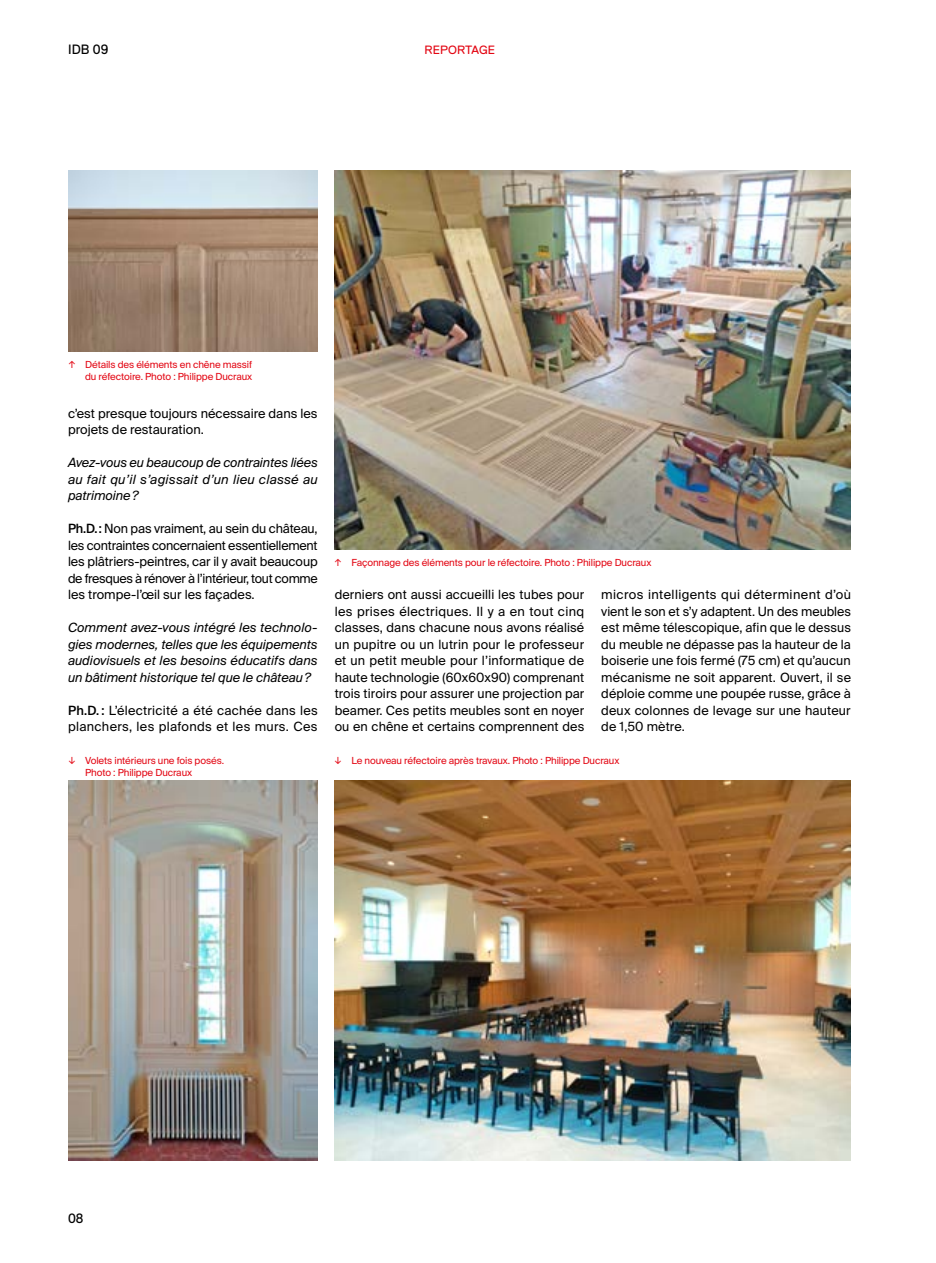
<style>
.page{position:relative;width:936px;height:1263px;background:#fff}
.page>*{position:absolute;margin:0;border:0;box-sizing:border-box;transform-origin:0 0}
.t1{font:13.5px "Replica Pro";letter-spacing:.005em;color:#000}
.t2{font:12.75px/16.5px "Suisse Intl";letter-spacing:.01em;color:#000;text-align:justify}
.t3{font:italic 12.75px/16.5px "Suisse Intl";color:#000;text-align:justify}
.t4{font:12px "Replica Pro";letter-spacing:.01em;color:#e30613}
.t5{font:9.75px/12px "Suisse Intl";letter-spacing:-.01em;color:#e30613}
.s1{font-weight:500}
</style>
<div class="page">
<img style="left:334px;top:170px;width:516px;height:380px">
<img style="left:68px;top:170px;width:249px;height:182px">
<img style="left:334px;top:781px;width:516px;height:380px">
<img style="left:68px;top:781px;width:249px;height:379px">
<p class="t1" style="left:68px;top:42px;width:42px">IDB 09</p>
<p class="t4" style="left:424px;top:43px;width:72px">REPORTAGE</p>
<p class="t5" style="left:68px;top:359px;width:186px;text-align:right">↑ Détails des éléments en chêne massif du réfectoire. Photo : Philippe Ducraux</p>
<p class="t2" style="left:68px;top:405px;width:251px">c’est presque toujours nécessaire dans les projets de restauration.</p>
<p class="t3" style="left:68px;top:454px;width:251px">Avez-vous eu beaucoup de contraintes liées au fait qu’il s’agissait d’un lieu classé au patrimoine?</p>
<p class="t2" style="left:68px;top:520px;width:251px"><span class="s1">Ph.D.:</span> Non pas vraiment, au sein du château, les contraintes concernaient essentiellement les plâtriers-peintres, car il y avait beaucoup de fresques à rénover à l’intérieur, tout comme les trompe-l’œil sur les façades.</p>
<p class="t3" style="left:68px;top:619px;width:251px">Comment avez-vous intégré les technolo&shy;gies modernes, telles que les équipements audiovisuels et les besoins éducatifs dans un bâtiment historique tel que le château?</p>
<p class="t2" style="left:68px;top:702px;width:251px"><span class="s1">Ph.D. :</span> L’électricité a été cachée dans les planchers, les plafonds et les murs. Ces</p>
<p class="t5" style="left:85px;top:755px;width:140px;text-indent:-17px">↓ Volets intérieurs une fois posés.<br>Photo : Philippe Ducraux</p>
<p class="t5" style="left:334px;top:557px;width:318px">↑ Façonnage des éléments pour le réfectoire. Photo : Philippe Ducraux</p>
<p class="t2" style="left:334px;top:586px;width:251px">derniers ont aussi accueilli les tubes pour les prises électriques. Il y a en tout cinq classes, dans chacune nous avons réalisé un pupitre ou un lutrin pour le professeur et un petit meuble pour l’informatique de haute technologie (60x60x90) comprenant trois tiroirs pour assurer une projection par beamer. Ces petits meubles sont en noyer ou en chêne et certains comprennent des</p>
<p class="t2" style="left:601px;top:586px;width:251px">micros intelligents qui déterminent d’où vient le son et s’y adaptent. Un des meubles est même télescopique, afin que le dessus du meuble ne dépasse pas la hauteur de la boiserie une fois fermé (75 cm) et qu’aucun mécanisme ne soit apparent. Ouvert, il se déploie comme une poupée russe, grâce à deux colonnes de levage sur une hauteur de 1,50 mètre.</p>
<p class="t5" style="left:334px;top:755px;width:286px">↓ Le nouveau réfectoire après travaux. Photo : Philippe Ducraux</p>
<p class="t1" style="left:68px;top:1210px;width:17px">08</p>
</div>
